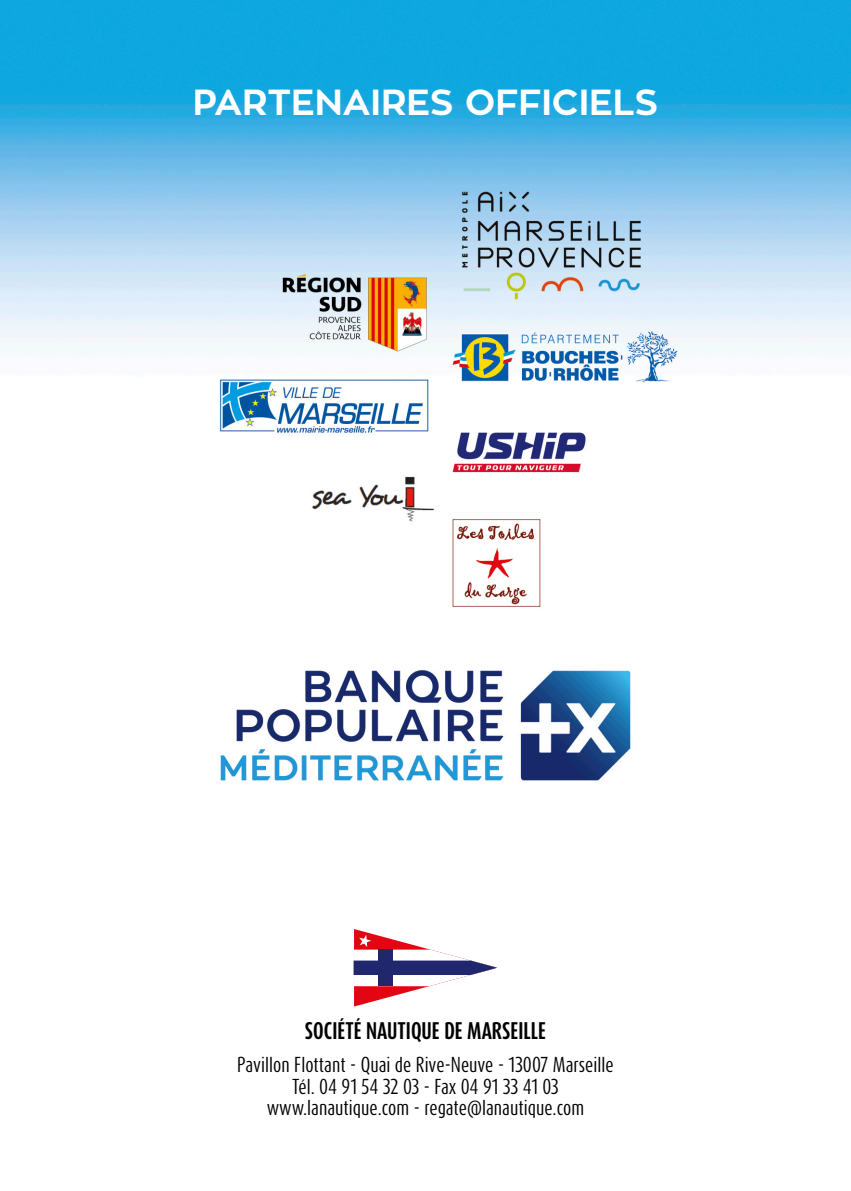
<style>
.page{position:relative;width:851px;height:1191px;background:#fff}
.page>*{position:absolute;margin:0;border:0;box-sizing:border-box;transform-origin:0 0}
.t1{font:700 36px "Zona Pro";color:#fff}
.t2{font:700 20px "Dax Compact Pro";color:#000}
.t3{font:18px "Dax Compact Pro";color:#000}
</style>
<div class="page">
<img style="left:0;top:0;width:850px;height:1007px">
<svg style="left:353px;top:929px;width:144px;height:77px"></svg>
<p class="t1" style="left:193px;top:79px;width:466px">PARTENAIRES OFFICIELS</p>
<p class="t2" style="left:305px;top:1017px;width:243px">SOCIÉTÉ NAUTIQUE DE MARSEILLE</p>
<p class="t3" style="left:237px;top:1052px;width:378px">Pavillon Flottant - Quai de Rive-Neuve - 13007 Marseille</p>
<p class="t3" style="left:292px;top:1074px;width:268px">Tél. 04 91 54 32 03 - Fax 04 91 33 41 03</p>
<p class="t3" style="left:267px;top:1096px;width:319px">www.lanautique.com - regate@lanautique.com</p>
</div>
